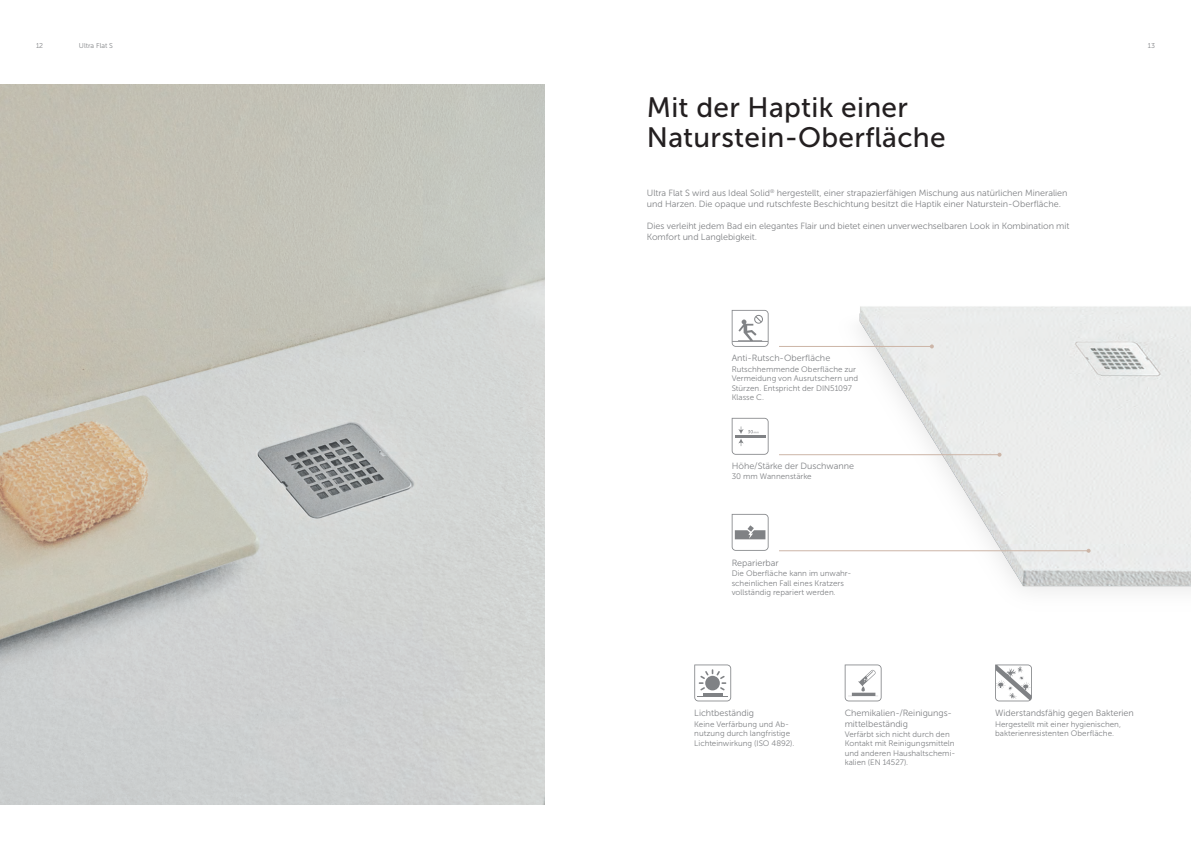
<style>
.page{position:relative;width:1191px;height:842px;background:#fff}
.page>*{position:absolute;margin:0;border:0;box-sizing:border-box;transform-origin:0 0}
.t1{font:28px/30px "Museo Sans 500";letter-spacing:.01em;color:#231f20}
.t2{font:9px/10.8px "Museo Sans 300";color:#808285}
.t3{font:8px/9.6px "Museo Sans 300";color:#808285}
.t4{font:7px "Museo Sans 300";color:#808285}
</style>
<div class="page">
<img style="left:0;top:84px;width:544px;height:720px">
<svg style="left:731px;top:310px;width:37px;height:37px"></svg>
<svg style="left:995px;top:664px;width:37px;height:37px"></svg>
<svg style="left:731px;top:514px;width:37px;height:37px"></svg>
<svg style="left:731px;top:418px;width:37px;height:37px"></svg>
<svg style="left:694px;top:664px;width:37px;height:37px"></svg>
<svg style="left:844px;top:664px;width:37px;height:37px"></svg>
<img style="left:831px;top:306px;width:360px;height:285px">
<hr style="left:779px;top:346px;width:153px;height:1px;background:#ccb5a7">
<svg style="left:930px;top:344px;width:4px;height:4px"></svg>
<hr style="left:779px;top:454px;width:220px;height:1px;background:#ccb5a7">
<svg style="left:997px;top:453px;width:4px;height:4px"></svg>
<hr style="left:779px;top:550px;width:309px;height:1px;background:#ccb5a7">
<svg style="left:1086px;top:549px;width:4px;height:4px"></svg>
<p class="t4" style="left:36px;top:42px;width:9px">12</p>
<p class="t4" style="left:79px;top:42px;width:36px">Ultra Flat S</p>
<p class="t4" style="left:1147px;top:42px;width:9px">13</p>
<h1 class="t1" style="left:647px;top:92px;width:300px">Mit der Haptik einer<br>Naturstein-Oberfläche</h1>
<p class="t2" style="left:647px;top:188px;width:422px">Ultra Flat S wird aus Ideal Solid<sup>®</sup> hergestellt, einer strapazierfähigen Mischung aus natürlichen Mineralien und Harzen. Die opaque und rutschfeste Beschichtung besitzt die Haptik einer Naturstein-Oberfläche.</p>
<p class="t2" style="left:647px;top:220px;width:424px">Dies verleiht jedem Bad ein elegantes Flair und bietet einen unverwechselbaren Look in Kombination mit<br>Komfort und Langlebigkeit.</p>
<p class="t2" style="left:731px;top:353px;width:100px">Anti-Rutsch-Oberfläche</p>
<p class="t3" style="left:731px;top:364px;width:128px">Rutschhemmende Oberfläche zur<br>Vermeidung von Ausrutschern und<br>Stürzen. Entspricht der DIN51097<br>Klasse C.</p>
<p class="t2" style="left:731px;top:460px;width:124px">Höhe/Stärke der Duschwanne</p>
<p class="t3" style="left:731px;top:471px;width:81px">30 mm Wannenstärke</p>
<p class="t2" style="left:731px;top:557px;width:49px">Reparierbar</p>
<p class="t3" style="left:731px;top:568px;width:121px">Die Oberfläche kann im unwahr&shy;scheinlichen Fall eines Kratzers vollständig repariert werden.</p>
<p class="t2" style="left:694px;top:708px;width:61px">Lichtbeständig</p>
<p class="t2" style="left:844px;top:708px;width:109px">Chemikalien-/Reinigungs&shy;mittelbeständig</p>
<p class="t2" style="left:995px;top:708px;width:140px">Widerstandsfähig gegen Bakterien</p>
<p class="t3" style="left:694px;top:719px;width:102px">Keine Verfärbung und Ab&shy;nutzung durch langfristige<br>Lichteinwirkung (ISO 4892).</p>
<p class="t3" style="left:844px;top:729px;width:112px">Verfärbt sich nicht durch den<br>Kontakt mit Reinigungsmitteln und anderen Haushaltschemi&shy;kalien (EN 14527).</p>
<p class="t3" style="left:995px;top:719px;width:127px">Hergestellt mit einer hygienischen, bakterienresistenten Oberfläche.</p>
</div>
